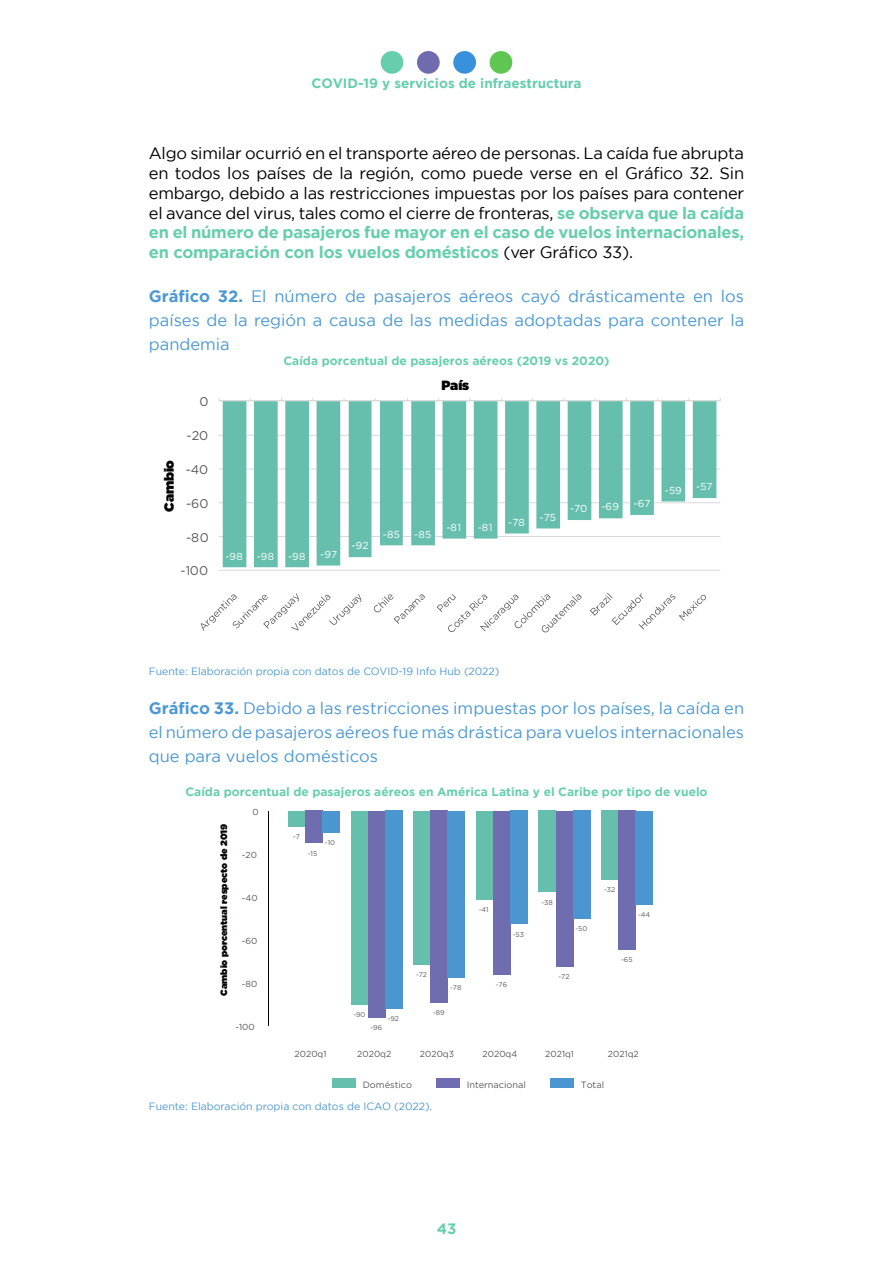
<style>
.page{position:relative;width:893px;height:1263px;background:#fff}
.page>*{position:absolute;margin:0;border:0;box-sizing:border-box;transform-origin:0 0}
.t1{font:16.5px/19.8px "Gotham";letter-spacing:-.015em;color:#000;text-align:justify}
.t2{font:16.5px/23.9px "Gotham";color:#4c98d3;text-align:justify}
.t3{font:700 15px "Gotham";color:#66ceae}
.t4{font:700 13.5px "Gotham";color:#66ceae}
.t5{font:900 13.35px "Gotham";letter-spacing:-.01em;color:#010202}
.t6{font:12.6px "Gotham";letter-spacing:.01em;color:#5a5a5a}
.t7{font:700 12px "Gotham";color:#66ceae}
.t8{font:10.5px "Gotham";color:#4c98d3}
.t9{font:10.05px "Gotham";letter-spacing:.02em;color:#fff}
.t10{font:900 9.15px "Gotham";color:#010202}
.t11{font:9.15px "Gotham";color:#5a5a5a}
.t12{font:8.7px "Gotham";color:#5a5a5a}
.t13{font:6.9px "Gotham";color:#5a5a5a}
.s1{font-weight:700;color:#66ceae}
.s2{font-weight:700}
</style>
<div class="page">
<div style="left:381px;top:51px;width:22px;height:23px;background:#66ceae;border-radius:50%"></div>
<div style="left:417px;top:51px;width:23px;height:23px;background:#706baf;border-radius:50%"></div>
<div style="left:453px;top:51px;width:23px;height:23px;background:#3990dd;border-radius:50%"></div>
<div style="left:490px;top:51px;width:22px;height:23px;background:#5fc653;border-radius:50%"></div>
<hr style="left:219px;top:435px;width:501px;height:1px;background:#d9d9d9">
<hr style="left:219px;top:469px;width:501px;height:1px;background:#d9d9d9">
<hr style="left:219px;top:502px;width:501px;height:1px;background:#d9d9d9">
<hr style="left:219px;top:536px;width:501px;height:1px;background:#d9d9d9">
<hr style="left:219px;top:570px;width:501px;height:1px;background:#d9d9d9">
<svg style="left:223px;top:401px;width:493px;height:166px;fill:#66bfad"></svg>
<hr style="left:219px;top:400px;width:501px;height:1px;background:#d9d9d9">
<svg style="left:201px;top:593px;width:160px;height:38px"></svg>
<svg style="left:374px;top:594px;width:51px;height:30px"></svg>
<svg style="left:437px;top:594px;width:145px;height:38px"></svg>
<svg style="left:590px;top:593px;width:116px;height:37px"></svg>
<div style="left:288px;top:811px;width:17px;height:15px;background:#66bfad"></div>
<div style="left:305px;top:811px;width:17px;height:32px;background:#6f6cb0"></div>
<div style="left:322px;top:811px;width:18px;height:21px;background:#4b95d1"></div>
<div style="left:351px;top:811px;width:17px;height:193px;background:#66bfad"></div>
<div style="left:368px;top:811px;width:17px;height:206px;background:#6f6cb0"></div>
<div style="left:385px;top:811px;width:17px;height:198px;background:#4b95d1"></div>
<div style="left:414px;top:811px;width:17px;height:153px;background:#66bfad"></div>
<div style="left:431px;top:811px;width:17px;height:192px;background:#6f6cb0"></div>
<div style="left:448px;top:811px;width:17px;height:166px;background:#4b95d1"></div>
<div style="left:476px;top:811px;width:17px;height:88px;background:#66bfad"></div>
<div style="left:493px;top:811px;width:17px;height:163px;background:#6f6cb0"></div>
<div style="left:510px;top:811px;width:17px;height:113px;background:#4b95d1"></div>
<div style="left:539px;top:811px;width:17px;height:81px;background:#66bfad"></div>
<div style="left:556px;top:811px;width:17px;height:155px;background:#6f6cb0"></div>
<div style="left:573px;top:811px;width:17px;height:108px;background:#4b95d1"></div>
<div style="left:602px;top:811px;width:17px;height:69px;background:#66bfad"></div>
<div style="left:619px;top:811px;width:17px;height:139px;background:#6f6cb0"></div>
<div style="left:636px;top:811px;width:17px;height:93px;background:#4b95d1"></div>
<hr style="left:268px;top:811px;width:1px;height:215px;background:#010202">
<div style="left:333px;top:1078px;width:23px;height:10px;background:#66bfad"></div>
<div style="left:437px;top:1078px;width:23px;height:10px;background:#6f6cb0"></div>
<div style="left:551px;top:1078px;width:23px;height:10px;background:#4b95d1"></div>
<p class="t4" style="left:311px;top:75px;width:272px">COVID-19 y servicios de infraestructura</p>
<p class="t1" style="left:149px;top:143px;width:597px">Algo similar ocurrió en el transporte aéreo de personas. La caída fue abrupta en todos los países de la región, como puede verse en el Gráfico 32. Sin embargo, debido a las restricciones impuestas por los países para contener el avance del virus, tales como el cierre de fronteras, <span class="s1">se observa que la caída en el número de pasajeros fue mayor en el caso de vuelos internacionales, en comparación con los vuelos domésticos</span> (ver Gráfico 33).</p>
<p class="t2" style="left:149px;top:284px;width:597px"><span class="s2">Gráfico 32.</span> El nú mero de pasajeros aéreos cayó drásticamente en los países de la región a causa de las medidas adoptadas para contener la pandemia</p>
<p class="t7" style="left:283px;top:354px;width:328px">Caída porcentual de pasajeros aéreos (2019 vs 2020)</p>
<p class="t6" style="left:199px;top:394px;width:11px">0</p>
<p class="t5" style="left:160px;top:512px;width:54px;rotate:-90deg">Cambio</p>
<p class="t6" style="left:187px;top:428px;width:23px">-20</p>
<p class="t6" style="left:186px;top:462px;width:24px">-40</p>
<p class="t6" style="left:186px;top:496px;width:24px">-60</p>
<p class="t6" style="left:186px;top:530px;width:24px">-80</p>
<p class="t6" style="left:181px;top:564px;width:29px">-100</p>
<p class="t5" style="left:441px;top:376px;width:29px">País</p>
<p class="t9" style="left:225px;top:550px;width:19px">-98</p>
<p class="t9" style="left:257px;top:550px;width:19px">-98</p>
<p class="t9" style="left:288px;top:550px;width:19px">-98</p>
<p class="t9" style="left:320px;top:549px;width:19px">-97</p>
<p class="t9" style="left:352px;top:540px;width:19px">-92</p>
<p class="t9" style="left:383px;top:528px;width:19px">-85</p>
<p class="t9" style="left:414px;top:528px;width:19px">-85</p>
<p class="t9" style="left:446px;top:522px;width:16px">-81</p>
<p class="t9" style="left:478px;top:522px;width:16px">-81</p>
<p class="t9" style="left:508px;top:517px;width:18px">-78</p>
<p class="t9" style="left:540px;top:511px;width:18px">-75</p>
<p class="t9" style="left:570px;top:503px;width:19px">-70</p>
<p class="t9" style="left:601px;top:501px;width:19px">-69</p>
<p class="t9" style="left:634px;top:498px;width:19px">-67</p>
<p class="t9" style="left:665px;top:484px;width:18px">-59</p>
<p class="t9" style="left:696px;top:481px;width:18px">-57</p>
<p class="t8" style="left:149px;top:665px;width:352px">Fuente: Elaboración propia con datos de COVID-19 Info Hub (2022)</p>
<p class="t2" style="left:149px;top:696px;width:597px"><span class="s2">Gráfico 33.</span> Debido a las restricciones impuestas por los países, la caída en el nú mero de pasajeros aéreos fue más drástica para vuelos internacionales que para vuelos domésticos</p>
<p class="t7" style="left:185px;top:785px;width:524px">Caída porcentual de pasajeros aéreos en América Latina y el Caribe por tipo de vuelo</p>
<p class="t10" style="left:217px;top:996px;width:174px;rotate:-90deg">Cambio porcentual respecto de 2019</p>
<p class="t12" style="left:253px;top:807px;width:8px">0</p>
<p class="t12" style="left:242px;top:850px;width:17px">-20</p>
<p class="t12" style="left:242px;top:893px;width:17px">-40</p>
<p class="t12" style="left:242px;top:936px;width:17px">-60</p>
<p class="t12" style="left:242px;top:979px;width:17px">-80</p>
<p class="t12" style="left:235px;top:1022px;width:21px">-100</p>
<p class="t13" style="left:293px;top:833px;width:8px">-7</p>
<p class="t13" style="left:308px;top:849px;width:11px">-15</p>
<p class="t13" style="left:325px;top:839px;width:12px">-10</p>
<p class="t13" style="left:353px;top:1010px;width:14px">-90</p>
<p class="t13" style="left:387px;top:1015px;width:13px">-92</p>
<p class="t13" style="left:370px;top:1023px;width:13px">-96</p>
<p class="t13" style="left:416px;top:971px;width:13px">-72</p>
<p class="t13" style="left:450px;top:983px;width:13px">-78</p>
<p class="t13" style="left:433px;top:1009px;width:13px">-89</p>
<p class="t13" style="left:479px;top:905px;width:11px">-41</p>
<p class="t13" style="left:513px;top:930px;width:13px">-53</p>
<p class="t13" style="left:496px;top:981px;width:13px">-76</p>
<p class="t13" style="left:541px;top:898px;width:13px">-38</p>
<p class="t13" style="left:575px;top:925px;width:13px">-50</p>
<p class="t13" style="left:558px;top:973px;width:13px">-72</p>
<p class="t13" style="left:604px;top:886px;width:13px">-32</p>
<p class="t13" style="left:638px;top:910px;width:14px">-44</p>
<p class="t13" style="left:621px;top:956px;width:13px">-65</p>
<p class="t12" style="left:295px;top:1049px;width:33px">2020q1</p>
<p class="t12" style="left:357px;top:1049px;width:36px">2020q2</p>
<p class="t12" style="left:420px;top:1049px;width:36px">2020q3</p>
<p class="t12" style="left:483px;top:1049px;width:36px">2020q4</p>
<p class="t12" style="left:545px;top:1049px;width:30px">2021q1</p>
<p class="t12" style="left:608px;top:1049px;width:32px">2021q2</p>
<p class="t11" style="left:363px;top:1079px;width:51px">Doméstico</p>
<p class="t11" style="left:467px;top:1079px;width:61px">Internacional</p>
<p class="t11" style="left:581px;top:1079px;width:25px">Total</p>
<p class="t8" style="left:149px;top:1101px;width:285px">Fuente: Elaboración propia con datos de ICAO (2022).</p>
<p class="t3" style="left:437px;top:1220px;width:21px">43</p>
</div>
